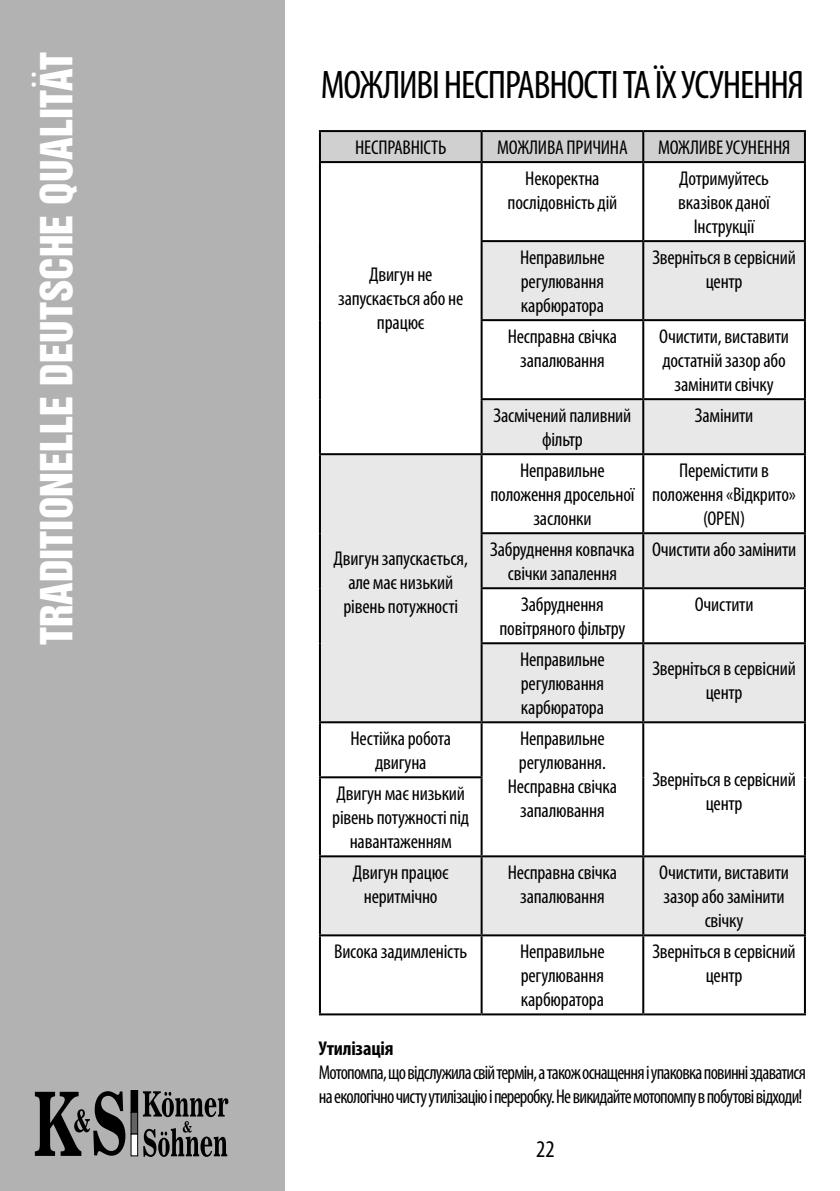
<style>
.page{position:relative;width:840px;height:1191px;background:#fff}
.page>*{position:absolute;margin:0;border:0;box-sizing:border-box;transform-origin:0 0}
.t1{font:45px "Bastion Kontrast Alt C";color:#fff}
.t2{font:condensed 40px "Myriad Pro";letter-spacing:-.03em;color:#000}
.t3{font:24.6px "Bastion Kontrast Alt C";color:#fff}
.t4{font:condensed 24px "Myriad Pro";color:#000}
.t5{font:condensed 20px/24px "Myriad Pro";letter-spacing:-.01em;color:#000;text-align:center}
.t6{font:condensed 20px/24px "Myriad Pro";letter-spacing:-.04em;color:#000;scale:.95 1}
.t7{font:700 condensed 20px "Myriad Pro";letter-spacing:-.01em;color:#000}
</style>
<div class="page">
<div style="left:0;top:0;width:285px;height:1191px;background:#b3b2b2"></div>
<div style="left:321px;top:132px;width:482px;height:29px;background:#d0d0d0"></div>
<div style="left:482px;top:242px;width:321px;height:77px;background:#e8e8e8"></div>
<div style="left:482px;top:400px;width:321px;height:53px;background:#e8e8e8"></div>
<div style="left:320px;top:454px;width:161px;height:268px;background:#e8e8e8"></div>
<div style="left:482px;top:534px;width:321px;height:53px;background:#e8e8e8"></div>
<div style="left:482px;top:644px;width:321px;height:77px;background:#e8e8e8"></div>
<div style="left:321px;top:857px;width:482px;height:77px;background:#e8e8e8"></div>
<hr style="left:319px;top:130px;width:162px;height:2px;background:#000">
<hr style="left:319px;top:132px;width:2px;height:29px;background:#000">
<hr style="left:481px;top:130px;width:162px;height:2px;background:#000">
<hr style="left:480px;top:132px;width:2px;height:29px;background:#000">
<hr style="left:643px;top:130px;width:162px;height:2px;background:#000">
<hr style="left:642px;top:132px;width:2px;height:29px;background:#000">
<hr style="left:803px;top:132px;width:2px;height:29px;background:#000">
<hr style="left:319px;top:161px;width:162px;height:2px;background:#000">
<hr style="left:319px;top:163px;width:2px;height:78px;background:#000">
<hr style="left:481px;top:161px;width:162px;height:2px;background:#000">
<hr style="left:480px;top:163px;width:2px;height:77px;background:#000">
<hr style="left:643px;top:161px;width:162px;height:2px;background:#000">
<hr style="left:642px;top:163px;width:2px;height:77px;background:#000">
<hr style="left:803px;top:163px;width:2px;height:77px;background:#000">
<hr style="left:319px;top:241px;width:2px;height:79px;background:#000">
<hr style="left:480px;top:240px;width:163px;height:2px;background:#000">
<hr style="left:480px;top:242px;width:2px;height:77px;background:#000">
<hr style="left:643px;top:240px;width:162px;height:2px;background:#000">
<hr style="left:642px;top:242px;width:2px;height:77px;background:#000">
<hr style="left:803px;top:242px;width:2px;height:77px;background:#000">
<hr style="left:319px;top:320px;width:2px;height:79px;background:#000">
<hr style="left:480px;top:319px;width:163px;height:2px;background:#000">
<hr style="left:480px;top:321px;width:2px;height:77px;background:#000">
<hr style="left:643px;top:319px;width:162px;height:2px;background:#000">
<hr style="left:642px;top:321px;width:2px;height:77px;background:#000">
<hr style="left:803px;top:321px;width:2px;height:77px;background:#000">
<hr style="left:319px;top:399px;width:2px;height:54px;background:#000">
<hr style="left:480px;top:398px;width:163px;height:2px;background:#000">
<hr style="left:480px;top:400px;width:2px;height:53px;background:#000">
<hr style="left:643px;top:398px;width:162px;height:2px;background:#000">
<hr style="left:642px;top:400px;width:2px;height:53px;background:#000">
<hr style="left:803px;top:400px;width:2px;height:53px;background:#000">
<hr style="left:319px;top:453px;width:162px;height:2px;background:#000">
<hr style="left:319px;top:455px;width:2px;height:78px;background:#000">
<hr style="left:481px;top:453px;width:162px;height:2px;background:#000">
<hr style="left:480px;top:455px;width:2px;height:77px;background:#000">
<hr style="left:643px;top:453px;width:162px;height:2px;background:#000">
<hr style="left:642px;top:455px;width:2px;height:77px;background:#000">
<hr style="left:803px;top:455px;width:2px;height:77px;background:#000">
<hr style="left:319px;top:533px;width:2px;height:55px;background:#000">
<hr style="left:480px;top:532px;width:163px;height:2px;background:#000">
<hr style="left:480px;top:534px;width:2px;height:53px;background:#000">
<hr style="left:643px;top:532px;width:162px;height:2px;background:#000">
<hr style="left:642px;top:534px;width:2px;height:53px;background:#000">
<hr style="left:803px;top:534px;width:2px;height:53px;background:#000">
<hr style="left:319px;top:588px;width:2px;height:55px;background:#000">
<hr style="left:480px;top:587px;width:163px;height:2px;background:#000">
<hr style="left:480px;top:589px;width:2px;height:53px;background:#000">
<hr style="left:643px;top:587px;width:162px;height:2px;background:#000">
<hr style="left:642px;top:589px;width:2px;height:53px;background:#000">
<hr style="left:803px;top:589px;width:2px;height:53px;background:#000">
<hr style="left:319px;top:643px;width:2px;height:78px;background:#000">
<hr style="left:480px;top:642px;width:163px;height:2px;background:#000">
<hr style="left:480px;top:644px;width:2px;height:77px;background:#000">
<hr style="left:643px;top:642px;width:162px;height:2px;background:#000">
<hr style="left:642px;top:644px;width:2px;height:77px;background:#000">
<hr style="left:803px;top:644px;width:2px;height:77px;background:#000">
<hr style="left:319px;top:721px;width:162px;height:2px;background:#000">
<hr style="left:319px;top:723px;width:2px;height:53px;background:#000">
<hr style="left:481px;top:721px;width:162px;height:2px;background:#000">
<hr style="left:480px;top:723px;width:2px;height:53px;background:#000">
<hr style="left:643px;top:721px;width:162px;height:2px;background:#000">
<hr style="left:642px;top:723px;width:2px;height:54px;background:#000">
<hr style="left:803px;top:723px;width:2px;height:54px;background:#000">
<hr style="left:319px;top:776px;width:163px;height:2px;background:#000">
<hr style="left:319px;top:778px;width:2px;height:77px;background:#000">
<hr style="left:480px;top:778px;width:2px;height:77px;background:#000">
<hr style="left:642px;top:777px;width:2px;height:78px;background:#000">
<hr style="left:803px;top:777px;width:2px;height:78px;background:#000">
<hr style="left:319px;top:855px;width:162px;height:2px;background:#000">
<hr style="left:319px;top:857px;width:2px;height:77px;background:#000">
<hr style="left:481px;top:855px;width:162px;height:2px;background:#000">
<hr style="left:480px;top:857px;width:2px;height:77px;background:#000">
<hr style="left:643px;top:855px;width:162px;height:2px;background:#000">
<hr style="left:642px;top:857px;width:2px;height:77px;background:#000">
<hr style="left:803px;top:857px;width:2px;height:77px;background:#000">
<hr style="left:319px;top:934px;width:162px;height:2px;background:#000">
<hr style="left:319px;top:936px;width:2px;height:77px;background:#000">
<hr style="left:481px;top:934px;width:162px;height:2px;background:#000">
<hr style="left:480px;top:936px;width:2px;height:77px;background:#000">
<hr style="left:643px;top:934px;width:162px;height:2px;background:#000">
<hr style="left:642px;top:936px;width:2px;height:77px;background:#000">
<hr style="left:803px;top:936px;width:2px;height:77px;background:#000">
<hr style="left:319px;top:1013px;width:162px;height:2px;background:#000">
<hr style="left:481px;top:1013px;width:162px;height:2px;background:#000">
<hr style="left:643px;top:1013px;width:162px;height:2px;background:#000">
<svg style="left:35px;top:1091px;width:90px;height:64px"></svg>
<svg style="left:143px;top:1091px;width:85px;height:66px"></svg>
<div style="left:131px;top:1090px;width:7px;height:22px;background:#000"></div>
<div style="left:131px;top:1112px;width:7px;height:22px;background:#646363"></div>
<div style="left:131px;top:1112px;width:7px;height:22px;border:1px solid #000"></div>
<div style="left:131px;top:1134px;width:7px;height:21px;background:#fff"></div>
<div style="left:131px;top:1133px;width:7px;height:23px;border:1px solid #000"></div>
<h1 class="t1" style="left:34px;top:645px;width:594px;rotate:-90deg">TRADITIONELLE DEUTSCHE QUALITAT</h1>
<p class="t3" style="left:19px;top:88px;width:18px;rotate:-90deg">· ·</p>
<h2 class="t2" style="left:320px;top:61px;width:484px">МОЖЛИВІ НЕСПРАВНОСТІ ТА ЇХ УСУНЕННЯ</h2>
<p class="t5" style="left:355px;top:135px;width:93px">НЕСПРАВНІСТЬ</p>
<p class="t5" style="left:497px;top:135px;width:132px">МОЖЛИВА ПРИЧИНА</p>
<p class="t5" style="left:657px;top:135px;width:134px">МОЖЛИВЕ УСУНЕННЯ</p>
<p class="t5" style="left:507px;top:166px;width:111px">Некоректна послідовність дій</p>
<p class="t5" style="left:678px;top:166px;width:93px">Дотримуйтесь вказівок даної<br>Інструкції</p>
<p class="t5" style="left:520px;top:245px;width:86px;text-align:justify">Неправильне регулювання карбюратора</p>
<p class="t5" style="left:652px;top:245px;width:145px">Зверніться в сервісний центр</p>
<p class="t5" style="left:507px;top:324px;width:111px">Несправна свічка запалювання</p>
<p class="t5" style="left:659px;top:324px;width:131px">Очистити, виставити достатній зазор або замінити свічку</p>
<p class="t5" style="left:493px;top:403px;width:139px">Засмічений паливний фільтр</p>
<p class="t5" style="left:694px;top:403px;width:60px">Замінити</p>
<p class="t5" style="left:338px;top:262px;width:127px">Двигун не запускається або не працює</p>
<p class="t5" style="left:490px;top:458px;width:146px">Неправильне положення дросельної заслонки</p>
<p class="t5" style="left:652px;top:458px;width:145px">Перемістити в положення «Відкрито» (OPEN)</p>
<p class="t5" style="left:490px;top:537px;width:146px">Забруднення ковпачка свічки запалення</p>
<p class="t5" style="left:651px;top:537px;width:145px">Очистити або замінити</p>
<p class="t5" style="left:499px;top:592px;width:127px">Забруднення повітряного фільтру</p>
<p class="t5" style="left:694px;top:592px;width:60px">Очистити</p>
<p class="t5" style="left:520px;top:647px;width:86px;text-align:justify">Неправильне регулювання карбюратора</p>
<p class="t5" style="left:652px;top:656px;width:145px">Зверніться в сервісний центр</p>
<p class="t5" style="left:333px;top:545px;width:136px">Двигун запускається, але має низький рівень потужності</p>
<p class="t5" style="left:350px;top:726px;width:102px">Нестійка робота двигуна</p>
<p class="t5" style="left:507px;top:726px;width:111px">Неправильне регулювання.<br>Несправна свічка запалювання</p>
<p class="t5" style="left:652px;top:766px;width:145px">Зверніться в сервісний центр</p>
<p class="t5" style="left:332px;top:781px;width:138px">Двигун має низький рівень потужності під навантаженням</p>
<p class="t5" style="left:352px;top:860px;width:97px">Двигун працює неритмічно</p>
<p class="t5" style="left:507px;top:860px;width:111px">Несправна свічка запалювання</p>
<p class="t5" style="left:659px;top:860px;width:131px">Очистити, виставити зазор або замінити свічку</p>
<p class="t5" style="left:334px;top:939px;width:134px">Висока задимленість</p>
<p class="t5" style="left:520px;top:939px;width:86px;text-align:justify">Неправильне регулювання карбюратора</p>
<p class="t5" style="left:652px;top:939px;width:145px">Зверніться в сервісний центр</p>
<p class="t7" style="left:319px;top:1036px;width:76px">Утилізація</p>
<p class="t6" style="left:319px;top:1060px;width:514px">Мотопомпа, що відслужила свій термін, а також оснащення і упаковка повинні здаватися на екологічно чисту утилізацію і переробку. Не викидайте мотопомпу в побутові відходи!</p>
<p class="t4" style="left:536px;top:1134px;width:20px">22</p>
</div>
